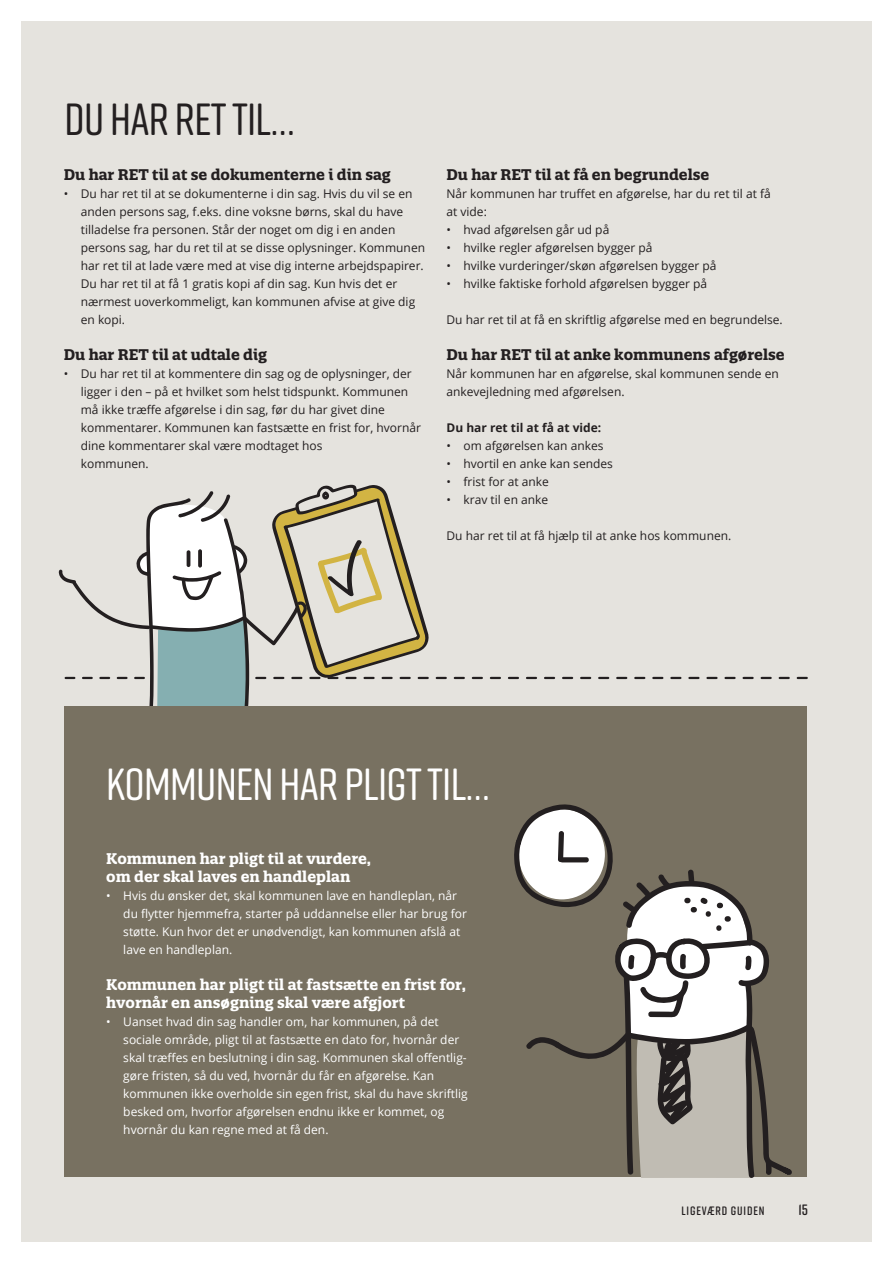
<style>
.page{position:relative;width:893px;height:1263px;background:#fff}
.page>*{position:absolute;margin:0;border:0;box-sizing:border-box;transform-origin:0 0}
.t1{font:500 45px "Rift Soft";letter-spacing:-.015em;color:#fff}
.t2{font:500 45px "Rift Soft";letter-spacing:-.015em;color:#231f20}
.mellemrubrik{font:700 15px/18px "Quatro Slab";color:#fff}
.mellemrubrik-2{font:700 15px "Quatro Slab";color:#231f20}
.t3{font:600 15px "Rift Soft";color:#231f20}
.t4{font:600 12.15px "Rift Soft";letter-spacing:.07em;color:#231f20}
.brødtekst_uden_indry{font:12px/18px "Open Sans";color:#231f20}
.brødtekst_uden_indry-2{font:12px/18px "Open Sans";color:#fff}
.brødtekst_uden_indry-3{font:700 12px "Open Sans";color:#231f20}
</style>
<div class="page">
<div style="left:21px;top:21px;width:851px;height:1221px;background:#e5e3de"></div>
<svg style="left:58px;top:485px;width:749px;height:231px"></svg>
<div style="left:65px;top:707px;width:742px;height:470px;background:#787161"></div>
<svg style="left:514px;top:804px;width:278px;height:374px"></svg>
<p class="t2" style="left:65px;top:88px;width:232px">DU HAR RET TIL…</p>
<p class="mellemrubrik-2" style="left:64px;top:165px;width:329px">Du har RET til at se dokumenterne i din sag</p>
<p class="brødtekst_uden_indry" style="left:81px;top:184px;width:346px;text-indent:-17px">• Du har ret til at se dokumenterne i din sag. Hvis du vil se en anden persons sag, f.eks. dine voksne børns, skal du have tilladelse fra personen. Står der noget om dig i en anden persons sag, har du ret til at se disse oplysninger. Kommunen har ret til at lade være med at vise dig interne arbejdspapirer.<br>Du har ret til at få 1 gratis kopi af din sag. Kun hvis det er nærmest uoverkommeligt, kan kommunen afvise at give dig en kopi.</p>
<p class="mellemrubrik-2" style="left:64px;top:345px;width:205px">Du har RET til at udtale dig</p>
<p class="brødtekst_uden_indry" style="left:81px;top:364px;width:342px;text-indent:-17px">• Du har ret til at kommentere din sag og de oplysninger, der ligger i den – på et hvilket som helst tidspunkt. Kommunen må ikke træffe afgørelse i din sag, før du har givet dine kommentarer. Kommunen kan fastsætte en frist for, hvornår dine kommentarer skal være modtaget hos<br>kommunen.</p>
<p class="mellemrubrik-2" style="left:446px;top:165px;width:264px">Du har RET til at få en begrundelse</p>
<p class="brødtekst_uden_indry" style="left:446px;top:184px;width:326px">Når kommunen har truffet en afgørelse, har du ret til at få at vide:</p>
<p class="brødtekst_uden_indry" style="left:446px;top:220px;width:164px">• hvad afgørelsen går ud på</p>
<p class="brødtekst_uden_indry" style="left:446px;top:238px;width:208px">• hvilke regler afgørelsen bygger på</p>
<p class="brødtekst_uden_indry" style="left:446px;top:256px;width:272px">• hvilke vurderinger/skøn afgørelsen bygger på</p>
<p class="brødtekst_uden_indry" style="left:446px;top:274px;width:262px">• hvilke faktiske forhold afgørelsen bygger på</p>
<p class="brødtekst_uden_indry" style="left:446px;top:310px;width:338px">Du har ret til at få en skriftlig afgørelse med en begrundelse.</p>
<p class="mellemrubrik-2" style="left:446px;top:345px;width:340px">Du har RET til at anke kommunens afgørelse</p>
<p class="brødtekst_uden_indry" style="left:446px;top:364px;width:334px">Når kommunen har en afgørelse, skal kommunen sende en ankevejledning med afgørelsen.</p>
<p class="brødtekst_uden_indry-3" style="left:446px;top:419px;width:156px">Du har ret til at få at vide:</p>
<p class="brødtekst_uden_indry" style="left:446px;top:436px;width:158px">• om afgørelsen kan ankes</p>
<p class="brødtekst_uden_indry" style="left:446px;top:454px;width:168px">• hvortil en anke kan sendes</p>
<p class="brødtekst_uden_indry" style="left:446px;top:472px;width:104px">• frist for at anke</p>
<p class="brødtekst_uden_indry" style="left:446px;top:490px;width:103px">• krav til en anke</p>
<p class="brødtekst_uden_indry" style="left:446px;top:526px;width:286px">Du har ret til at få hjælp til at anke hos kommunen.</p>
<p class="t1" style="left:106px;top:753px;width:385px">KOMMUNEN HAR PLIGT TIL…</p>
<p class="mellemrubrik" style="left:106px;top:849px;width:266px">Kommunen har pligt til at vurdere, om der skal laves en handleplan</p>
<p class="brødtekst_uden_indry-2" style="left:123px;top:886px;width:345px;text-indent:-17px">• Hvis du ønsker det, skal kommunen lave en handleplan, når du flytter hjemmefra, starter på uddannelse eller har brug for støtte. Kun hvor det er unødvendigt, kan kommunen afslå at lave en handleplan.</p>
<p class="mellemrubrik" style="left:106px;top:975px;width:361px">Kommunen har pligt til at fastsætte en frist for,</p>
<p class="mellemrubrik" style="left:106px;top:993px;width:300px">hvornår en ansøgning skal være afgjort</p>
<p class="brødtekst_uden_indry-2" style="left:123px;top:1012px;width:346px;text-indent:-17px">• Uanset hvad din sag handler om, har kommunen, på det sociale område, pligt til at fastsætte en dato for, hvornår der skal træffes en beslutning i din sag. Kommunen skal offentlig&shy;gøre fristen, så du ved, hvornår du får en afgørelse. Kan kommunen ikke overholde sin egen frist, skal du have skriftlig besked om, hvorfor afgørelsen endnu ikke er kommet, og hvornår du kan regne med at få den.</p>
<p class="t4" style="left:681px;top:1202px;width:85px">LIGEVÆRD GUIDEN</p>
<p class="t3" style="left:798px;top:1199px;width:11px">15</p>
</div>
